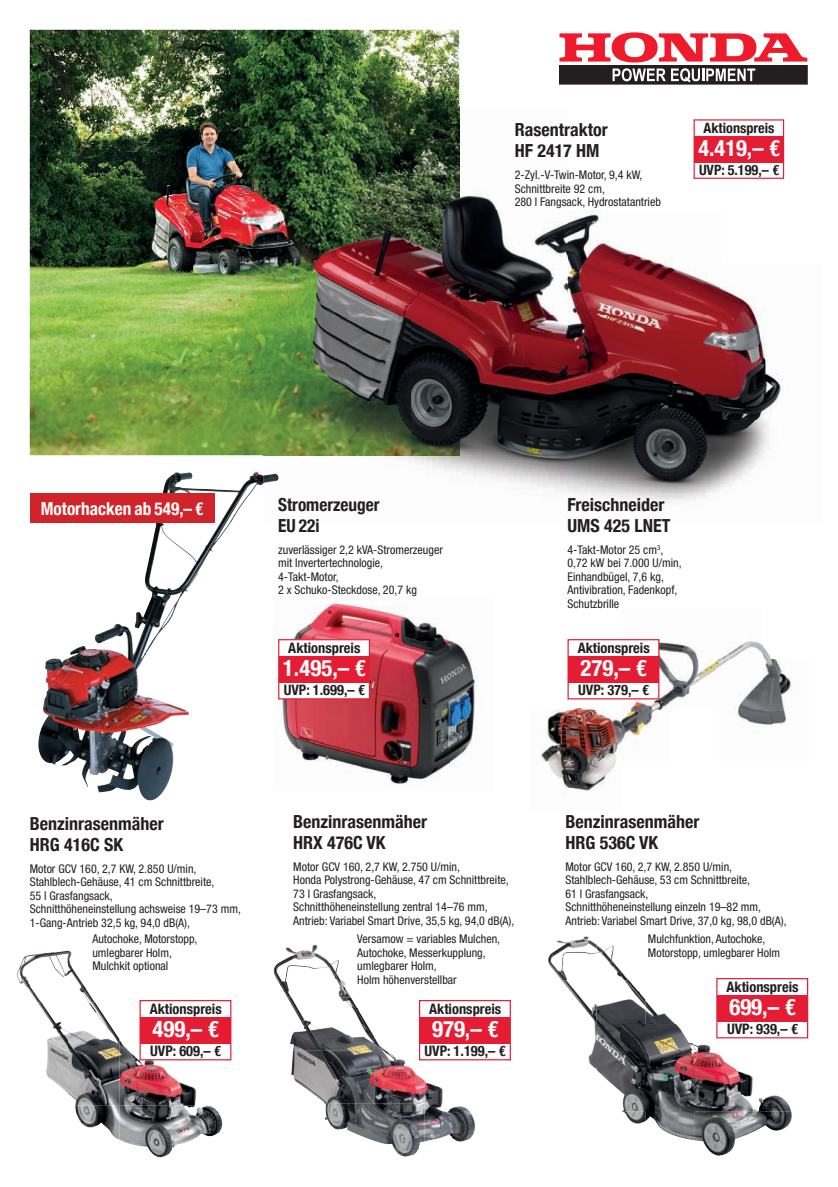
<style>
.page{position:relative;width:838px;height:1187px;background:#fff}
.page>*{position:absolute;margin:0;border:0;box-sizing:border-box;transform-origin:0 0}
.t1{font:700 condensed 22.8px "Helvetica Neue";color:#fff}
.t2{font:700 condensed 22.5px "Helvetica Neue";color:#fff}
.t3{font:700 condensed 18px/21px "Helvetica Neue";color:#231f20}
.t4{font:700 condensed 18px "Helvetica Neue";color:#fff;scale:.96 1}
.t5{font:700 condensed 18px/21px "Helvetica Neue";color:#231f20;scale:.96 1}
.t6{font:700 condensed 14.4px "Helvetica Neue";color:#231f20}
.t7{font:700 condensed 14.25px "Helvetica Neue";color:#231f20}
.t8{font:condensed 12px/13.5px "Helvetica Neue";color:#231f20}
</style>
<div class="page">
<img style="left:30px;top:30px;width:429px;height:425px">
<svg style="left:559px;top:32px;width:248px;height:30px"></svg>
<div style="left:559px;top:66px;width:248px;height:18px;background:#231f20"></div>
<div style="left:559px;top:65px;width:248px;height:19px;border:1px solid #231f20"></div>
<svg style="left:612px;top:68px;width:143px;height:14px"></svg>
<img style="left:459px;top:106px;width:326px;height:314px">
<img style="left:264px;top:455px;width:152px;height:25px">
<img style="left:416px;top:420px;width:353px;height:84px">
<img style="left:264px;top:106px;width:195px;height:349px">
<img style="left:17px;top:950px;width:78px;height:52px">
<img style="left:37px;top:1002px;width:82px;height:51px">
<img style="left:119px;top:1038px;width:12px;height:15px">
<img style="left:46px;top:1053px;width:22px;height:40px">
<img style="left:68px;top:1053px;width:103px;height:52px">
<img style="left:171px;top:1076px;width:25px;height:29px">
<img style="left:75px;top:1105px;width:44px;height:34px">
<img style="left:119px;top:1105px;width:52px;height:52px">
<img style="left:171px;top:1105px;width:51px;height:46px">
<img style="left:548px;top:936px;width:48px;height:44px">
<img style="left:596px;top:944px;width:33px;height:36px">
<img style="left:561px;top:980px;width:84px;height:43px">
<img style="left:645px;top:999px;width:30px;height:24px">
<img style="left:588px;top:1023px;width:106px;height:44px">
<img style="left:694px;top:1044px;width:39px;height:23px">
<img style="left:596px;top:1067px;width:147px;height:44px">
<img style="left:743px;top:1073px;width:48px;height:62px">
<img style="left:622px;top:1111px;width:23px;height:12px">
<img style="left:645px;top:1111px;width:49px;height:28px">
<img style="left:694px;top:1111px;width:49px;height:44px">
<img style="left:274px;top:945px;width:77px;height:52px">
<img style="left:287px;top:997px;width:87px;height:53px">
<img style="left:374px;top:1036px;width:50px;height:67px">
<img style="left:291px;top:1050px;width:83px;height:53px">
<img style="left:424px;top:1080px;width:51px;height:61px">
<img style="left:325px;top:1103px;width:99px;height:53px">
<img style="left:540px;top:639px;width:252px;height:157px">
<img style="left:278px;top:600px;width:200px;height:185px">
<img style="left:147px;top:472px;width:117px;height:94px">
<img style="left:128px;top:565px;width:66px;height:235px">
<img style="left:38px;top:624px;width:90px;height:140px">
<img style="left:264px;top:473px;width:14px;height:10px">
<div style="left:694px;top:120px;width:89px;height:58px;background:#fff"></div>
<div style="left:693px;top:119px;width:91px;height:60px;border:1px solid #e41d35"></div>
<div style="left:694px;top:136px;width:89px;height:26px;background:#e41d35"></div>
<div style="left:30px;top:493px;width:185px;height:29px;background:#d1232a"></div>
<div style="left:279px;top:639px;width:90px;height:59px;background:#fff"></div>
<div style="left:278px;top:639px;width:92px;height:60px;border:1px solid #e41d35"></div>
<div style="left:279px;top:656px;width:90px;height:26px;background:#e41d35"></div>
<div style="left:568px;top:639px;width:91px;height:59px;background:#fff"></div>
<div style="left:567px;top:639px;width:92px;height:60px;border:1px solid #e41d35"></div>
<div style="left:568px;top:656px;width:91px;height:26px;background:#e41d35"></div>
<div style="left:140px;top:1000px;width:91px;height:59px;background:#fff"></div>
<div style="left:139px;top:999px;width:92px;height:61px;border:1px solid #e41d35"></div>
<div style="left:140px;top:1016px;width:91px;height:27px;background:#e41d35"></div>
<div style="left:419px;top:1000px;width:91px;height:59px;background:#fff"></div>
<div style="left:419px;top:999px;width:92px;height:61px;border:1px solid #e41d35"></div>
<div style="left:419px;top:1016px;width:91px;height:27px;background:#e41d35"></div>
<div style="left:716px;top:977px;width:92px;height:61px;border:1px solid #e41d35"></div>
<div style="left:717px;top:994px;width:90px;height:27px;background:#e41d35"></div>
<h3 class="t3" style="left:514px;top:118px;width:94px">Rasentraktor<br>HF 2417 HM</h3>
<p class="t8" style="left:514px;top:168px;width:148px">2-Zyl.-V-Twin-Motor, 9,4 kW,<br>Schnittbreite 92 cm,<br>280 l Fangsack, Hydrostatantrieb</p>
<p class="t7" style="left:703px;top:116px;width:73px">Aktionspreis</p>
<h2 class="t2" style="left:698px;top:129px;width:83px">4.419,– €</h2>
<p class="t7" style="left:699px;top:158px;width:82px">UVP: 5.199,– €</p>
<h3 class="t4" style="left:41px;top:493px;width:171px">Motorhacken ab 549,– €</h3>
<h3 class="t5" style="left:278px;top:492px;width:107px">Stromerzeuger<br>EU 22i</h3>
<p class="t8" style="left:278px;top:542px;width:166px">zuverlässiger 2,2 kVA-Stromerzeuger mit Invertertechnologie,<br>4-Takt-Motor,<br>2 x Schuko-Steckdose, 20,7 kg</p>
<p class="t6" style="left:288px;top:635px;width:74px">Aktionspreis</p>
<h1 class="t1" style="left:283px;top:649px;width:84px">1.495,– €</h1>
<p class="t6" style="left:284px;top:678px;width:83px">UVP: 1.699,– €</p>
<h3 class="t3" style="left:30px;top:811px;width:135px">Benzinrasenmäher<br>HRG 416C SK</h3>
<p class="t8" style="left:30px;top:861px;width:213px">Motor GCV 160, 2,7 KW, 2.850 U/min, Stahlblech-Gehäuse, 41 cm Schnittbreite,<br>55 l Grasfangsack,<br>Schnitthöheneinstellung achsweise 19–73 mm, 1-Gang-Antrieb 32,5 kg, 94,0 dB(A),</p>
<h3 class="t3" style="left:293px;top:809px;width:135px">Benzinrasenmäher<br>HRX 476C VK</h3>
<p class="t8" style="left:293px;top:859px;width:223px">Motor GCV 160, 2,7 KW, 2.750 U/min,<br>Honda Polystrong-Gehäuse, 47 cm Schnittbreite, 73 l Grasfangsack,<br>Schnitthöheneinstellung zentral 14–76 mm, Antrieb: Variabel Smart Drive, 35,5 kg, 94,0 dB(A),</p>
<h3 class="t3" style="left:567px;top:492px;width:104px">Freischneider<br>UMS 425 LNET</h3>
<p class="t8" style="left:567px;top:542px;width:116px">4-Takt-Motor 25 cm<sup>3</sup>,<br>0,72 kW bei 7.000 U/min,<br>Einhandbügel, 7,6 kg,<br>Antivibration, Fadenkopf,<br>Schutzbrille</p>
<p class="t6" style="left:577px;top:635px;width:74px">Aktionspreis</p>
<h1 class="t1" style="left:580px;top:649px;width:68px">279,– €</h1>
<p class="t6" style="left:578px;top:678px;width:72px">UVP: 379,– €</p>
<h3 class="t3" style="left:565px;top:809px;width:135px">Benzinrasenmäher<br>HRG 536C VK</h3>
<p class="t8" style="left:565px;top:859px;width:223px">Motor GCV 160, 2,7 KW, 2.850 U/min, Stahlblech-Gehäuse, 53 cm Schnittbreite,<br>61 l Grasfangsack,<br>Schnitthöheneinstellung einzeln 19–82 mm, Antrieb: Variabel Smart Drive, 37,0 kg, 98,0 dB(A),</p>
<p class="t8" style="left:92px;top:932px;width:107px">Autochoke, Motorstopp, umlegbarer Holm,<br>Mulchkit optional</p>
<p class="t8" style="left:357px;top:932px;width:144px">Versamow = variables Mulchen,<br>Autochoke, Messerkupplung, umlegbarer Holm,<br>Holm höhenverstellbar</p>
<p class="t8" style="left:648px;top:932px;width:134px">Mulchfunktion, Autochoke,<br>Motorstopp, umlegbarer Holm</p>
<p class="t6" style="left:726px;top:974px;width:74px">Aktionspreis</p>
<h1 class="t1" style="left:729px;top:988px;width:68px">699,– €</h1>
<p class="t6" style="left:727px;top:1016px;width:72px">UVP: 939,– €</p>
<p class="t6" style="left:150px;top:996px;width:74px">Aktionspreis</p>
<h1 class="t1" style="left:153px;top:1010px;width:68px">499,– €</h1>
<p class="t6" style="left:150px;top:1038px;width:72px">UVP: 609,– €</p>
<p class="t6" style="left:429px;top:996px;width:74px">Aktionspreis</p>
<h1 class="t1" style="left:432px;top:1010px;width:68px">979,– €</h1>
<p class="t6" style="left:424px;top:1038px;width:83px">UVP: 1.199,– €</p>
</div>
